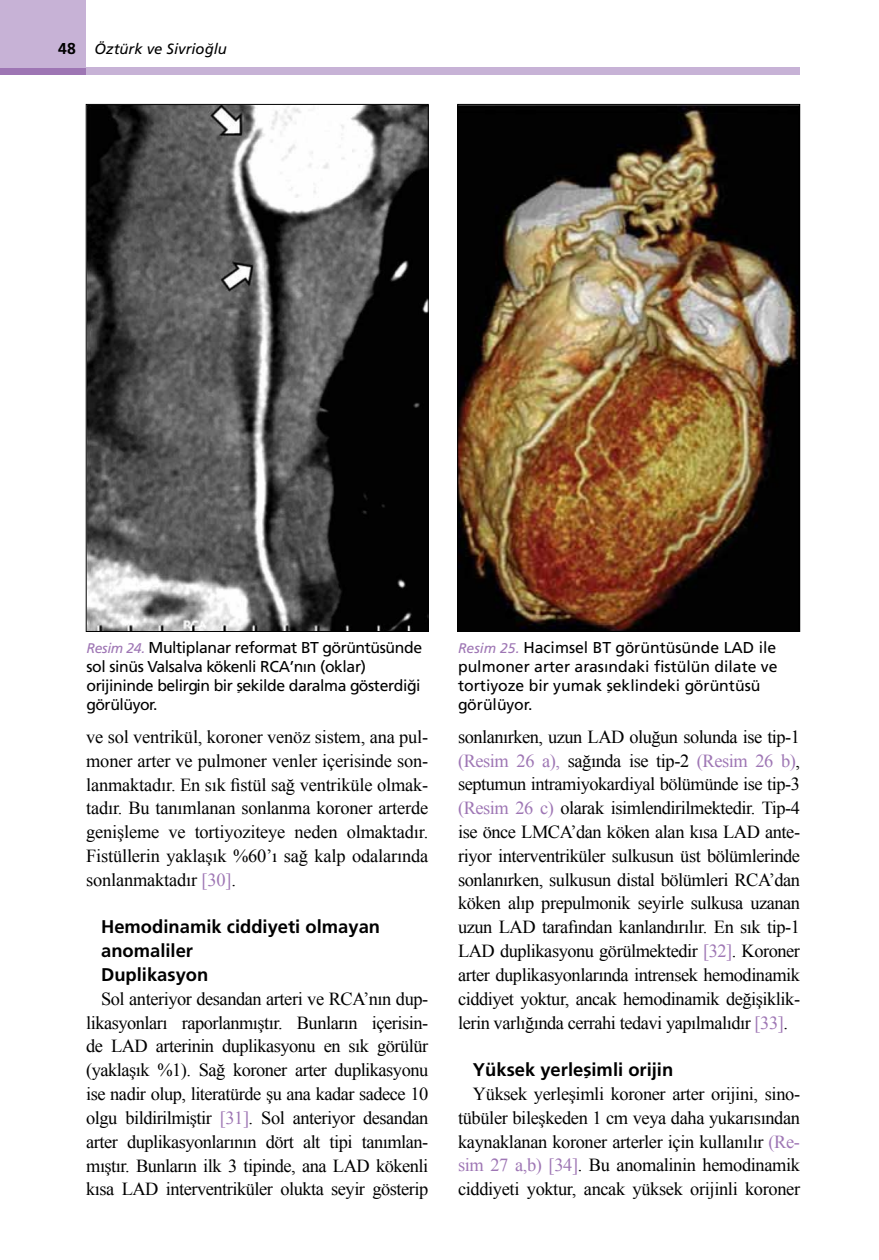
<style>
.page{position:relative;width:879px;height:1260px;background:#fff}
.page>*{position:absolute;margin:0;border:0;box-sizing:border-box;transform-origin:0 0}
.t1{font:18.38px/23.8px "Times New Roman";letter-spacing:-.025em;color:#000;text-align:justify}
.t2{font:18.38px/23.8px "Frutiger Bold Tr";color:#000}
.t3{font:15.75px/19.2px "Frutiger Normal Tr";letter-spacing:-.025em;color:#000}
.t4{font:15.75px/19.2px "Frutiger Normal Tr";color:#000}
.t5{font:14.88px "Frutiger Italic Tr";color:#000}
.s1{font-family:"Frutiger Bold Tr";font-size:15.75px}
.s2{font-family:"Frutiger Italic Tr";font-size:14px;color:#9e76b4}
.s3{color:#9e76b4}
</style>
<div class="page">
<img style="left:459px;top:106px;width:338px;height:524px">
<img style="left:88px;top:106px;width:338px;height:524px">
<div style="left:0;top:68px;width:86px;height:7px;background:#9e76b4"></div>
<div style="left:86px;top:68px;width:713px;height:7px;background:#c7b2d6"></div>
<div style="left:0;top:0;width:86px;height:68px;background:#c7b2d6"></div>
<p class="t5" style="left:58px;top:40px;width:170px"><span class="s1">48</span> Öztürk ve Sivrioğlu</p>
<p class="t3" style="left:86px;top:637px;width:337px"><span class="s2">Resim 24.</span> Multiplanar reformat BT görüntüsünde sol sinüs Valsalva kökenli RCA’nın (oklar) orijininde belirgin bir şekilde daralma gösterdiği görülüyor.</p>
<p class="t1" style="left:86px;top:725px;width:343px">ve sol ventrikül, koroner venöz sistem, ana pul&shy;moner arter ve pulmoner venler içerisinde son&shy;lanmaktadır. En sık fistül sağ ventriküle olmak&shy;tadır. Bu tanımlanan sonlanma koroner arterde genişleme ve tortiyoziteye neden olmaktadır.<br>Fistüllerin yaklaşık %60’ı sağ kalp odalarında sonlanmaktadır <span class="s3">[30]</span>.</p>
<p class="t2" style="left:101px;top:915px;width:280px">Hemodinamik ciddiyeti olmayan anomaliler<br>Duplikasyon</p>
<p class="t1" style="left:86px;top:987px;width:343px;text-indent:15px">Sol anteriyor desandan arteri ve RCA’nın dup&shy;likasyonları raporlanmıştır. Bunların içerisin&shy;de LAD arterinin duplikasyonu en sık görülür (yaklaşık %1). Sağ koroner arter duplikasyonu ise nadir olup, literatürde şu ana kadar sadece 10 olgu bildirilmiştir <span class="s3">[31]</span>. Sol anteriyor desandan arter duplikasyonlarının dört alt tipi tanımlan&shy;mıştır. Bunların ilk 3 tipinde, ana LAD kökenli kısa LAD interventriküler olukta seyir gösterip</p>
<p class="t4" style="left:458px;top:637px;width:321px"><span class="s2">Resim 25.</span> Hacimsel BT görüntüsünde LAD ile pulmoner arter arasındaki fistülün dilate ve tortiyoze bir yumak şeklindeki görüntüsü görülüyor.</p>
<p class="t1" style="left:458px;top:724px;width:343px">sonlanırken, uzun LAD oluğun solunda ise tip-1 <span class="s3">(Resim 26 a),</span> sağında ise tip-2 <span class="s3">(Resim 26 b)</span>, septumun intramiyokardiyal bölümünde ise tip-3 <span class="s3">(Resim 26 c)</span> olarak isimlendirilmektedir. Tip-4 ise önce LMCA’dan köken alan kısa LAD ante&shy;riyor interventriküler sulkusun üst bölümlerinde sonlanırken, sulkusun distal bölümleri RCA’dan köken alıp prepulmonik seyirle sulkusa uzanan uzun LAD tarafından kanlandırılır. En sık tip-1<br>LAD duplikasyonu görülmektedir <span class="s3">[32]</span>. Koroner arter duplikasyonlarında intrensek hemodinamik ciddiyet yoktur, ancak hemodinamik değişiklik&shy;lerin varlığında cerrahi tedavi yapılmalıdır <span class="s3">[33]</span>.</p>
<p class="t2" style="left:472px;top:1058px;width:202px">Yüksek yerleşimli orijin</p>
<p class="t1" style="left:458px;top:1082px;width:343px;text-indent:15px">Yüksek yerleşimli koroner arter orijini, sino&shy;tübüler bileşkeden 1 cm veya daha yukarısından kaynaklanan koroner arterler için kullanılır <span class="s3">(Re&shy;sim 27 a,b) [34]</span>. Bu anomalinin hemodinamik ciddiyeti yoktur, ancak yüksek orijinli koroner</p>
</div>
